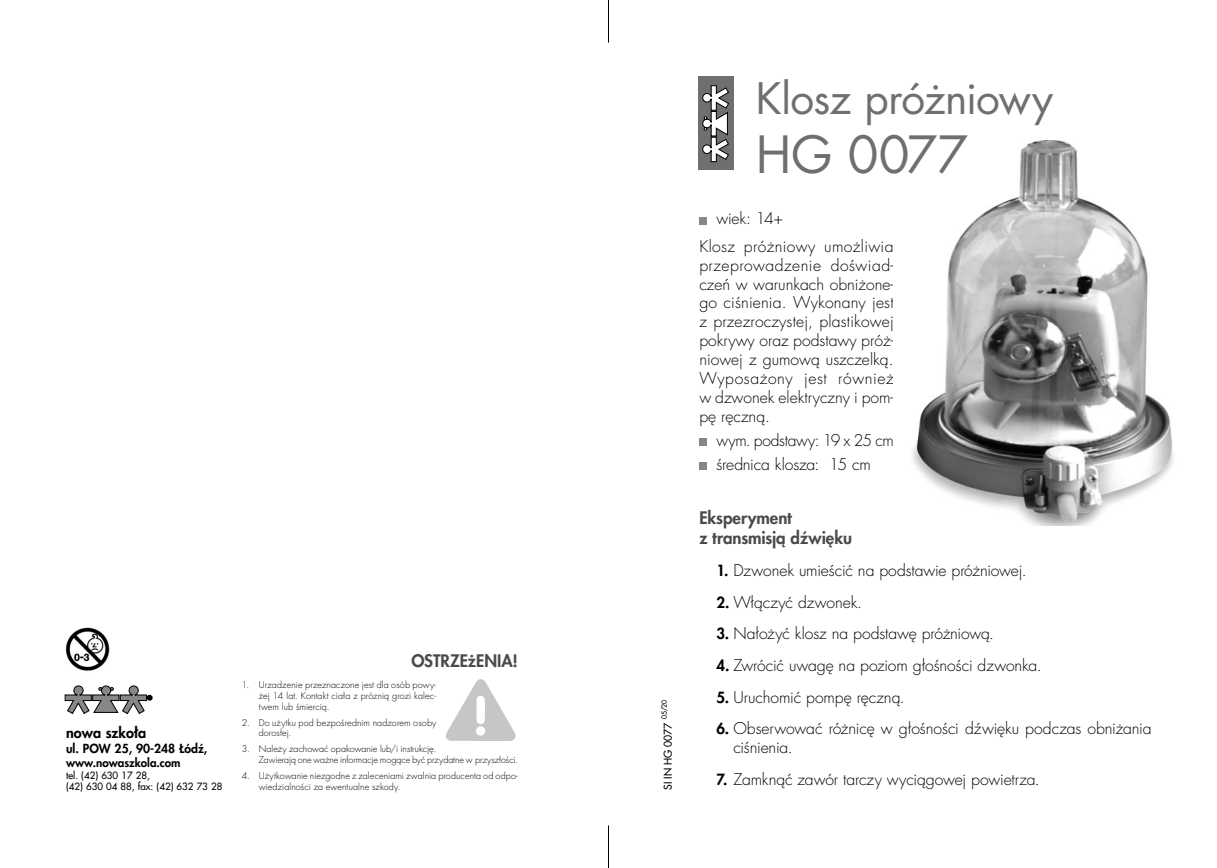
<style>
.page{position:relative;width:1217px;height:868px;background:#fff}
.page>*{position:absolute;margin:0;border:0;box-sizing:border-box;transform-origin:0 0}
.t1{font:49.95px "Futura LTS Book";letter-spacing:-.005em;color:#706f6f}
.t2{font:42.3px "Futura LTS Book";letter-spacing:-.02em;color:#706f6f}
.t3{font:800 16.8px/20.1px "Futura LTS";letter-spacing:-.005em;color:#4a4a49}
.t4{font:300 15.75px/18.9px "Futura LTS";letter-spacing:-.005em;color:#000}
.t5{font:300 15.75px/27.5px "Futura LTS";letter-spacing:.025em;color:#000}
.t6{font:800 14.4px "Futura LTS";color:#000}
.t7{font:800 12.15px "Futura LTS";color:#000}
.t8{font:800 11.55px "Futura LTS";color:#000}
.t9{font:10.5px "Futura LTS";color:#000}
.t10{font:9.75px/11.7px "Futura LTS";color:#000}
.t11{font:300 9px/10.8px "Futura LTS";letter-spacing:.005em;color:#000}
.t12{font:6.9px "Futura LTS";color:#000}
.s1{font-weight:800;font-size:15px}
</style>
<div class="page">
<div style="left:699px;top:217px;width:7px;height:7px;background:#878787"></div>
<div style="left:699px;top:438px;width:7px;height:8px;background:#878787"></div>
<div style="left:699px;top:462px;width:7px;height:8px;background:#878787"></div>
<img style="left:912px;top:140px;width:262px;height:385px">
<hr style="left:608px;top:0;width:1px;height:43px;background:#000">
<hr style="left:608px;top:825px;width:1px;height:42px;background:#000">
<div style="left:697px;top:77px;width:36px;height:93px;background:#706f6f"></div>
<svg style="left:702px;top:85px;width:26px;height:77px"></svg>
<img style="left:446px;top:679px;width:70px;height:62px">
<svg style="left:65px;top:685px;width:87px;height:29px"></svg>
<img style="left:65px;top:627px;width:45px;height:44px">
<p class="t6" style="left:66px;top:723px;width:82px">nowa szko³a</p>
<p class="t7" style="left:66px;top:740px;width:143px">ul. POW 25, 90-248 £ódŸ,</p>
<p class="t8" style="left:66px;top:754px;width:116px">www.nowaszkola.com</p>
<p class="t10" style="left:66px;top:769px;width:158px">tel. (42) 630 17 28,<br>(42) 630 04 88, fax: (42) 632 73 28</p>
<p class="t3" style="left:411px;top:650px;width:108px">OSTRZE¿ENIA!</p>
<p class="t11" style="left:259px;top:679px;width:179px;text-align:justify;text-indent:-17px">1. Urzadzenie przeznaczone jest dla osób powy-¿ej 14 lat. Kontakt ciała z próznią grozi kalec&shy;twem lub śmiercią.</p>
<p class="t11" style="left:259px;top:717px;width:179px;text-indent:-17px">2. Do u¿ytku pod bezpoœrednim nadzorem osoby doros³ej.</p>
<p class="t11" style="left:259px;top:743px;width:261px;text-indent:-17px">3. Nale¿y zachowaæ opakowanie lub/i instrukcjê.<br>Zawieraj¹ one wa¿ne informacje mog¹ce byæ przydatne w przysz³oœci.</p>
<p class="t11" style="left:259px;top:770px;width:261px;text-indent:-17px">4. U¿ytkowanie niezgodne z zaleceniami zwalnia producenta od odpo&shy;wiedzialnoœci za ewentualne szkody.</p>
<p class="t12" style="left:659px;top:719px;width:21px;rotate:-90deg">05/20</p>
<p class="t9" style="left:660px;top:789px;width:69px;rotate:-90deg">SI IN HG 0077</p>
<h2 class="t2" style="left:755px;top:72px;width:299px">Klosz próżniowy</h2>
<h1 class="t1" style="left:755px;top:122px;width:213px">HG 0077</h1>
<p class="t5" style="left:699px;top:205px;width:196px;text-indent:17px">wiek: 14+<br>Klosz próżniowy umożliwia</p>
<p class="t4" style="left:699px;top:256px;width:196px;text-align:justify">przeprowadzenie doświad&shy;czeń w warunkach obniżone&shy;go ciśnienia. Wykonany jest z przezroczystej, plastikowej pokrywy oraz podstawy próż&shy;niowej z gumową uszczelką.<br>Wyposażony jest również w dzwonek elektryczny i pom&shy;pę ręczną.</p>
<p class="t4" style="left:716px;top:428px;width:179px;line-height:24px">wym. podstawy: 19 x 25 cm średnica klosza: 15 cm</p>
<p class="t3" style="left:699px;top:507px;width:154px">Eksperyment<br>z transmisją dźwięku</p>
<p class="t4" style="left:716px;top:561px;width:311px"><span class="s1">1.</span> Dzwonek umieścić na podstawie próżniowej.</p>
<p class="t4" style="left:716px;top:592px;width:147px"><span class="s1">2.</span> Włączyć dzwonek.</p>
<p class="t4" style="left:716px;top:624px;width:279px"><span class="s1">3.</span> Nałożyć klosz na podstawę próżniową.</p>
<p class="t4" style="left:716px;top:656px;width:327px"><span class="s1">4.</span> Zwrócić uwagę na poziom głośności dzwonka.</p>
<p class="t4" style="left:716px;top:687px;width:190px"><span class="s1">5.</span> Uruchomić pompę ręczną.</p>
<p class="t4" style="left:733px;top:719px;width:419px;text-indent:-17px"><span class="s1">6.</span> Obserwować różnicę w głośności dźwięku podczas obniżania ciśnienia.</p>
<p class="t4" style="left:716px;top:770px;width:325px"><span class="s1">7.</span> Zamknąć zawór tarczy wyciągowej powietrza.</p>
</div>
